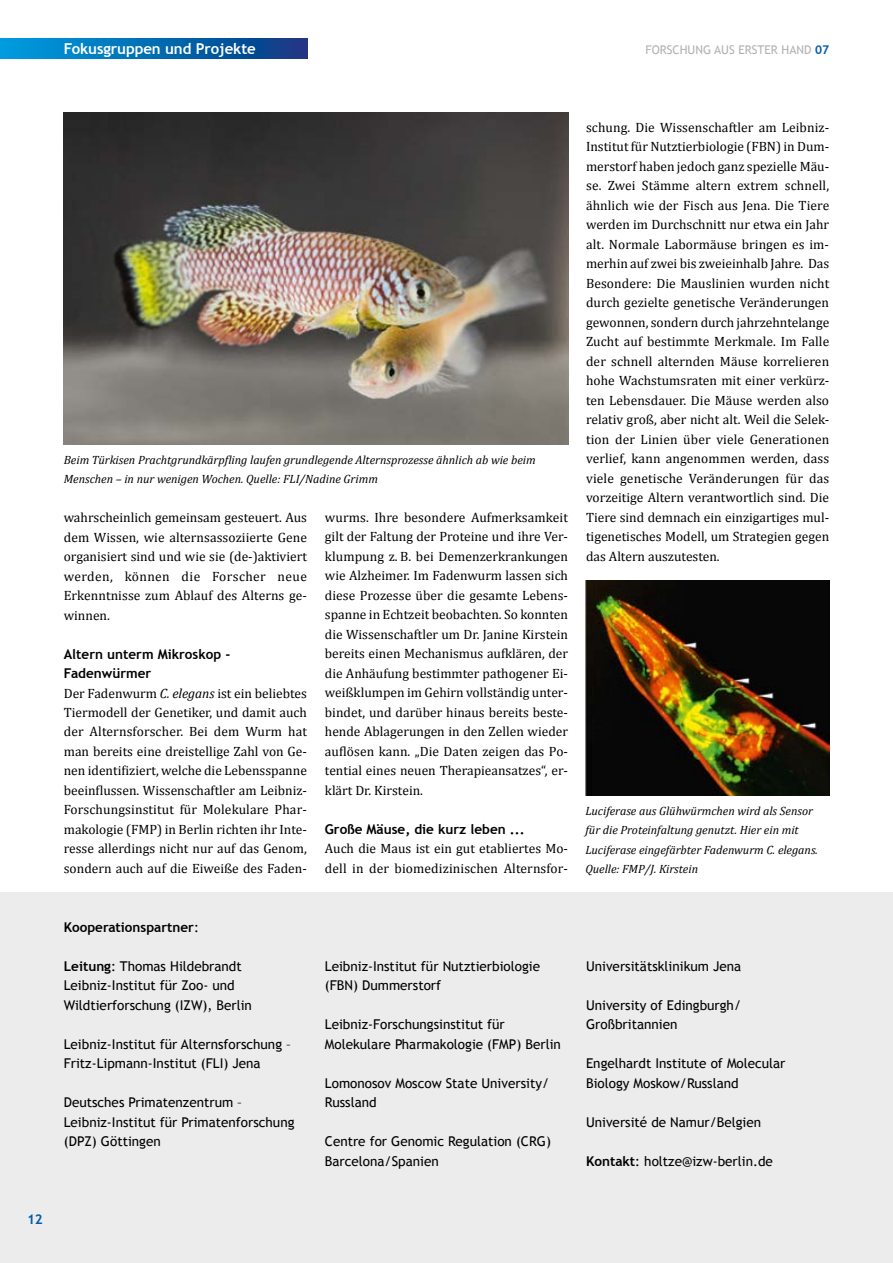
<style>
.page{position:relative;width:893px;height:1263px;background:#fff}
.page>*{position:absolute;margin:0;border:0;box-sizing:border-box;transform-origin:0 0}
.t1{font:700 15px "Trebuchet MS";letter-spacing:-.005em;color:#fff}
.t2{font:13.5px/19.5px "Cambria";color:#000;text-align:justify}
.t3{font:13.5px/19.5px "Trebuchet MS";color:#000}
.t4{font:700 13.5px/19.5px "Trebuchet MS";color:#000}
.t5{font:700 13.5px "Trebuchet MS";color:#005ca9}
.t6{font:italic 12px/19.5px "Cambria";color:#000}
.t7{font:12px "Trebuchet MS";color:#b1b2b3}
.s1{font-weight:700;color:#005ca9}
.s2{font-style:italic}
.s3{font-weight:400}
.s4{font-weight:700}
</style>
<div class="page">
<svg style="left:0;top:39px;width:308px;height:20px;background:#036bb1"></svg>
<div style="left:0;top:893px;width:893px;height:370px;background:#ececed"></div>
<img style="left:64px;top:112px;width:504px;height:332px">
<img style="left:585px;top:580px;width:244px;height:215px">
<p class="t1" style="left:64px;top:39px;width:194px">Fokusgruppen und Projekte</p>
<p class="t7" style="left:645px;top:42px;width:185px">Forschung Aus Erster Hand <span class="s1">07</span></p>
<p class="t5" style="left:27px;top:1211px;width:17px">12</p>
<p class="t6" style="left:64px;top:449px;width:473px">Beim Türkisen Prachtgrundkärpfling laufen grundlegende Alternsprozesse ähnlich ab wie beim<br>Menschen – in nur wenigen Wochen. Quelle: FLI/Nadine Grimm</p>
<p class="t2" style="left:64px;top:508px;width:245px">wahrscheinlich gemeinsam gesteuert. Aus dem Wissen, wie alternsassoziierte Gene organisiert sind und wie sie (de-)aktiviert werden, können die Forscher neue Erkenntnisse zum Ablauf des Alterns ge&shy;winnen.</p>
<p class="t4" style="left:64px;top:644px;width:168px">Altern unterm Mikroskop -<br>Fadenwürmer</p>
<p class="t2" style="left:64px;top:683px;width:245px">Der Fadenwurm <span class="s2">C. elegans</span> ist ein beliebtes Tiermodell der Genetiker, und damit auch der Alternsforscher. Bei dem Wurm hat man bereits eine dreistellige Zahl von Ge&shy;nen identifiziert, welche die Lebensspanne beeinflussen. Wissenschaftler am Leibniz-Forschungsinstitut für Molekulare Phar&shy;makologie (FMP) in Berlin richten ihr Inte&shy;resse allerdings nicht nur auf das Genom, sondern auch auf die Eiweiße des Faden-</p>
<p class="t2" style="left:325px;top:507px;width:245px">wurms. Ihre besondere Aufmerksamkeit gilt der Faltung der Proteine und ihre Ver&shy;klumpung z. B. bei Demenzerkrankungen wie Alzheimer. Im Fadenwurm lassen sich diese Prozesse über die gesamte Lebens&shy;spanne in Echtzeit beobachten. So konnten die Wissenschaftler um Dr. Janine Kirstein bereits einen Mechanismus aufklären, der die Anhäufung bestimmter pathogener Ei&shy;weißklumpen im Gehirn vollständig unter&shy;bindet, und darüber hinaus bereits beste&shy;hende Ablagerungen in den Zellen wieder auflösen kann. „Die Daten zeigen das Po&shy;tential eines neuen Therapieansatzes“, er&shy;klärt Dr. Kirstein.</p>
<p class="t4" style="left:325px;top:819px;width:201px">Große Mäuse, die kurz leben ...</p>
<p class="t2" style="left:325px;top:839px;width:245px">Auch die Maus ist ein gut etabliertes Mo&shy;dell in der biomedizinischen Alternsfor-</p>
<p class="t2" style="left:586px;top:117px;width:245px">schung. Die Wissenschaftler am Leibniz-Institut für Nutztierbiologie (FBN) in Dum&shy;merstorf haben jedoch ganz spezielle Mäu&shy;se. Zwei Stämme altern extrem schnell, ähnlich wie der Fisch aus Jena. Die Tiere werden im Durchschnitt nur etwa ein Jahr alt. Normale Labormäuse bringen es im&shy;merhin auf zwei bis zweieinhalb Jahre. Das Besondere: Die Mauslinien wurden nicht durch gezielte genetische Veränderungen gewonnen, sondern durch jahrzehntelange Zucht auf bestimmte Merkmale. Im Falle der schnell alternden Mäuse korrelieren hohe Wachstumsraten mit einer verkürz&shy;ten Lebensdauer. Die Mäuse werden also relativ groß, aber nicht alt. Weil die Selek&shy;tion der Linien über viele Generationen verlief, kann angenommen werden, dass viele genetische Veränderungen für das vorzeitige Altern verantwortlich sind. Die Tiere sind demnach ein einzigartiges mul&shy;tigenetisches Modell, um Strategien gegen das Altern auszutesten.</p>
<p class="t6" style="left:585px;top:800px;width:234px">Luciferase aus Glühwürmchen wird als Sensor für die Proteinfaltung genutzt. Hier ein mit Luciferase eingefärbter Fadenwurm C. elegans.<br>Quelle: FMP/J. Kirstein</p>
<p class="t4" style="left:64px;top:917px;width:137px">Kooperationspartner<span class="s3">:</span></p>
<p class="t3" style="left:64px;top:956px;width:190px"><span class="s4">Leitung</span>: Thomas Hildebrandt<br>Leibniz-Institut für Zoo- und<br>Wildtierforschung (IZW), Berlin</p>
<p class="t3" style="left:64px;top:1034px;width:229px">Leibniz-Institut für Alternsforschung –<br>Fritz-Lipmann-Institut (FLI) Jena</p>
<p class="t3" style="left:64px;top:1092px;width:232px">Deutsches Primatenzentrum –<br>Leibniz-Institut für Primatenforschung (DPZ) Göttingen</p>
<p class="t3" style="left:325px;top:956px;width:217px">Leibniz-Institut für Nutztierbiologie (FBN) Dummerstorf</p>
<p class="t3" style="left:325px;top:1014px;width:237px">Leibniz-Forschungsinstitut für<br>Molekulare Pharmakologie (FMP) Berlin</p>
<p class="t3" style="left:325px;top:1073px;width:226px">Lomonosov Moscow State University/<br>Russland</p>
<p class="t3" style="left:325px;top:1131px;width:228px">Centre for Genomic Regulation (CRG)<br>Barcelona/Spanien</p>
<p class="t3" style="left:586px;top:956px;width:157px">Universitätsklinikum Jena</p>
<p class="t3" style="left:586px;top:995px;width:156px">University of Edingburgh/<br>Großbritannien</p>
<p class="t3" style="left:586px;top:1053px;width:201px">Engelhardt Institute of Molecular<br>Biology Moskow/Russland</p>
<p class="t3" style="left:586px;top:1112px;width:177px">Université de Namur/Belgien</p>
<p class="t3" style="left:586px;top:1151px;width:188px"><span class="s4">Kontakt</span>: holtze@izw-berlin.de</p>
</div>
